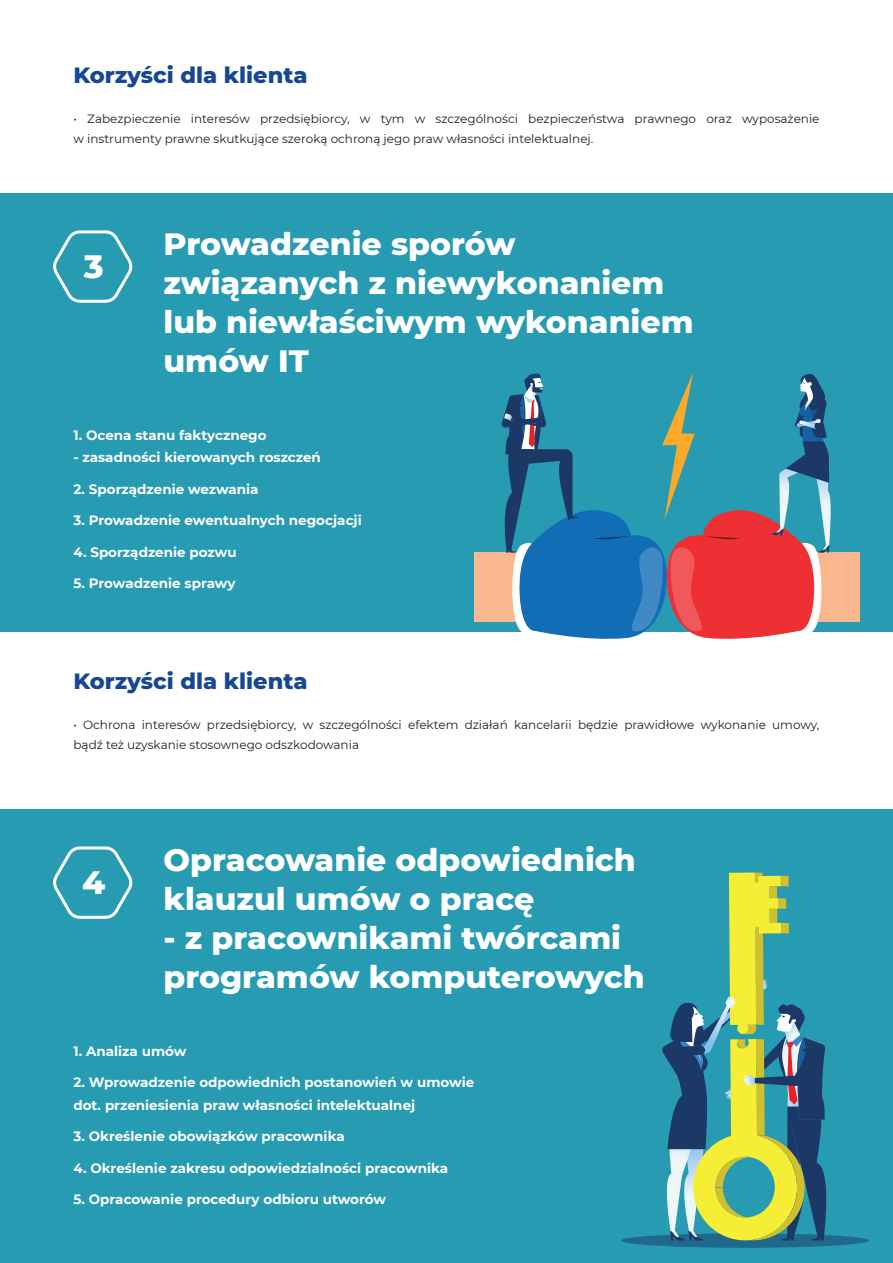
<style>
.page{position:relative;width:893px;height:1263px;background:#fff}
.page>*{position:absolute;margin:0;border:0;box-sizing:border-box;transform-origin:0 0}
.t1{font:800 33px "Montserrat";color:#fff}
.t2{font:800 31.5px/39px "Montserrat";color:#fff}
.t3{font:800 22.5px "Montserrat";color:#174794}
.t4{font:700 13.5px/22.5px "Montserrat";color:#fff}
.t5{font:12px/19.5px "Montserrat";color:#231f20}
</style>
<div class="page">
<div style="left:0;top:193px;width:893px;height:438px;background:#269bb1"></div>
<svg style="left:53px;top:230px;width:80px;height:73px"></svg>
<div style="left:474px;top:553px;width:108px;height:69px;background:#fab68d"></div>
<div style="left:752px;top:553px;width:107px;height:69px;background:#fab68d"></div>
<svg style="left:500px;top:372px;width:333px;height:267px"></svg>
<div style="left:0;top:809px;width:893px;height:454px;background:#269bb1"></div>
<svg style="left:53px;top:846px;width:80px;height:73px"></svg>
<svg style="left:621px;top:1233px;width:248px;height:15px;background:#216a8c"></svg>
<svg style="left:661px;top:872px;width:171px;height:368px"></svg>
<h3 class="t3" style="left:73px;top:58px;width:236px">Korzyści dla klienta</h3>
<p class="t5" style="left:73px;top:109px;width:747px">• Zabezpieczenie interesów przedsiębiorcy, w tym w szczególności bezpieczeństwa prawnego oraz wyposażenie w instrumenty prawne skutkujące szeroką ochroną jego praw własności intelektualnej.</p>
<h1 class="t1" style="left:84px;top:242px;width:21px">3</h1>
<h2 class="t2" style="left:163px;top:223px;width:532px">Prowadzenie sporów związanych z niewykonaniem lub niewłaściwym wykonaniem umów IT</h2>
<p class="t4" style="left:73px;top:423px;width:195px">1. Ocena stanu faktycznego</p>
<p class="t4" style="left:73px;top:446px;width:249px">- zasadności kierowanych roszczeń</p>
<p class="t4" style="left:73px;top:477px;width:187px">2. Sporządzenie wezwania</p>
<p class="t4" style="left:73px;top:509px;width:290px">3. Prowadzenie ewentualnych negocjacji</p>
<p class="t4" style="left:73px;top:540px;width:165px">4. Sporządzenie pozwu</p>
<p class="t4" style="left:73px;top:572px;width:164px">5. Prowadzenie sprawy</p>
<h3 class="t3" style="left:73px;top:664px;width:236px">Korzyści dla klienta</h3>
<p class="t5" style="left:73px;top:715px;width:748px">• Ochrona interesów przedsiębiorcy, w szczególności efektem działań kancelarii będzie prawidłowe wykonanie umowy, bądź też uzyskanie stosownego odszkodowania</p>
<h1 class="t1" style="left:82px;top:858px;width:25px">4</h1>
<h2 class="t2" style="left:163px;top:839px;width:474px">Opracowanie odpowiednich klauzul umów o pracę</h2>
<h2 class="t2" style="left:163px;top:917px;width:483px">- z pracownikami twórcami programów komputerowych</h2>
<p class="t4" style="left:73px;top:1039px;width:115px">1. Analiza umów</p>
<p class="t4" style="left:73px;top:1071px;width:402px">2. Wprowadzenie odpowiednich postanowień w umowie dot. przeniesienia praw własności intelektualnej</p>
<p class="t4" style="left:73px;top:1125px;width:273px">3. Określenie obowiązków pracownika</p>
<p class="t4" style="left:73px;top:1156px;width:376px">4. Określenie zakresu odpowiedzialności pracownika</p>
<p class="t4" style="left:73px;top:1188px;width:314px">5. Opracowanie procedury odbioru utworów</p>
</div>
